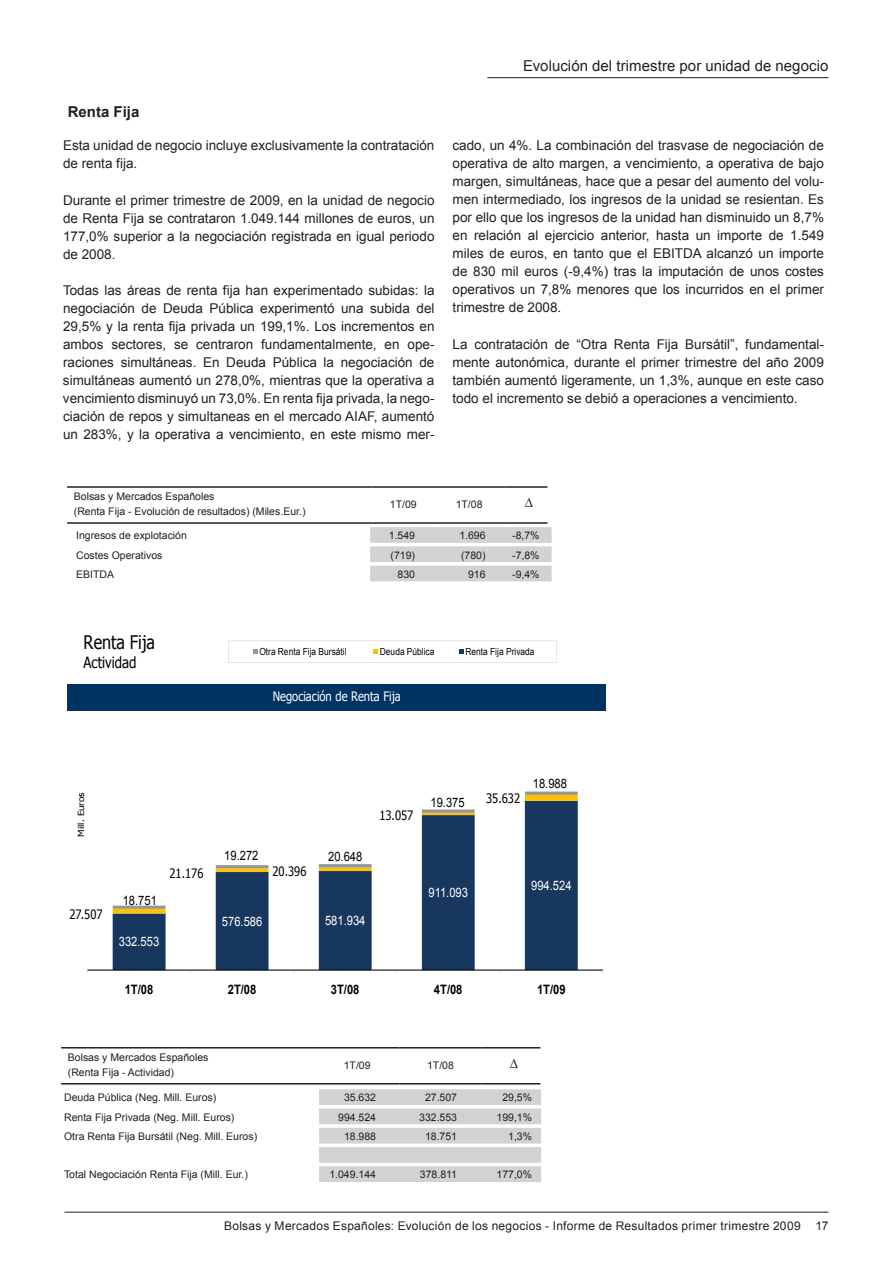
<style>
.page{position:relative;width:893px;height:1263px;background:#fff}
.page>*{position:absolute;margin:0;border:0;box-sizing:border-box;transform-origin:0 0}
.t1{font:18.75px "Tahoma";color:#000;scale:.86 1}
.t2{font:15.45px "Tahoma";color:#000;scale:.86 1}
.t3{font:15px "Arial";letter-spacing:.005em;color:#231f20}
.t4{font:700 15px "Arial";color:#231f20}
.t5{font:13.5px/18px "Arial";color:#231f20;text-align:justify}
.t6{font:13.05px "Arial";color:#fff;scale:.86 1}
.t7{font:13.05px "Arial";color:#000;scale:.86 1}
.t8{font:13.05px "Tahoma";color:#000;scale:.86 1}
.t9{font:700 13.05px "Arial";color:#000;scale:.86 1}
.t10{font:13.05px "Tahoma";color:#fff;scale:.86 1}
.t11{font:12px "Arial";letter-spacing:.02em;color:#231f20}
.t12{font:10.5px/15px "Arial";color:#231f20}
.t13{font:9.75px "Arial";letter-spacing:.005em;color:#000;scale:.86 1}
.t14{font:8.4px "Tahoma";color:#000;scale:1.16 1}
</style>
<div class="page">
<svg style="left:525px;top:791px;width:53px;height:4px"></svg>
<svg style="left:228px;top:641px;width:329px;height:21px"></svg>
<div style="left:67px;top:685px;width:539px;height:26px;background:#003362"></div>
<svg style="left:113px;top:913px;width:465px;height:57px;fill:#17375e"></svg>
<svg style="left:113px;top:795px;width:465px;height:118px"></svg>
<hr style="left:113px;top:906px;width:53px;height:3px;background:#969696">
<hr style="left:216px;top:865px;width:53px;height:3px;background:#969696">
<svg style="left:319px;top:864px;width:53px;height:4px"></svg>
<svg style="left:422px;top:809px;width:53px;height:4px"></svg>
<hr style="left:525px;top:795px;width:53px;height:1px;background:#969696">
<hr style="left:87px;top:970px;width:516px;height:1px;background:#000">
<div style="left:370px;top:527px;width:182px;height:16px;background:#d1d2d4"></div>
<div style="left:370px;top:546px;width:182px;height:16px;background:#d1d2d4"></div>
<div style="left:370px;top:566px;width:182px;height:15px;background:#d1d2d4"></div>
<hr style="left:67px;top:486px;width:306px;height:2px;background:#231f20">
<hr style="left:373px;top:486px;width:61px;height:2px;background:#231f20">
<hr style="left:434px;top:486px;width:70px;height:2px;background:#231f20">
<hr style="left:504px;top:486px;width:43px;height:2px;background:#231f20">
<hr style="left:67px;top:522px;width:306px;height:2px;background:#231f20">
<hr style="left:373px;top:522px;width:61px;height:2px;background:#231f20">
<hr style="left:434px;top:522px;width:70px;height:2px;background:#231f20">
<hr style="left:504px;top:522px;width:43px;height:2px;background:#231f20">
<hr style="left:61px;top:1047px;width:254px;height:1px;background:#231f20">
<hr style="left:315px;top:1047px;width:85px;height:1px;background:#231f20">
<hr style="left:400px;top:1047px;width:81px;height:1px;background:#231f20">
<hr style="left:481px;top:1047px;width:59px;height:1px;background:#231f20">
<hr style="left:61px;top:1083px;width:254px;height:1px;background:#231f20">
<hr style="left:315px;top:1083px;width:85px;height:1px;background:#231f20">
<hr style="left:400px;top:1083px;width:81px;height:1px;background:#231f20">
<hr style="left:481px;top:1083px;width:59px;height:1px;background:#231f20">
<div style="left:319px;top:1089px;width:222px;height:16px;background:#d1d2d4"></div>
<div style="left:319px;top:1108px;width:222px;height:16px;background:#d1d2d4"></div>
<div style="left:319px;top:1128px;width:222px;height:15px;background:#d1d2d4"></div>
<div style="left:319px;top:1147px;width:222px;height:16px;background:#d1d2d4"></div>
<div style="left:319px;top:1166px;width:222px;height:16px;background:#d1d2d4"></div>
<hr style="left:487px;top:77px;width:341px;height:1px;background:#231f20">
<hr style="left:64px;top:1212px;width:764px;height:1px;background:#231f20">
<p class="t4" style="left:68px;top:101px;width:73px">Renta Fija</p>
<p class="t5" style="left:63px;top:137px;width:373px">Esta unidad de negocio incluye exclusivamente la contratación de renta fija.</p>
<p class="t5" style="left:63px;top:191px;width:373px">Durante el primer trimestre de 2009, en la unidad de negocio de Renta Fija se contrataron 1.049.144 millones de euros, un 177,0% superior a la negociación registrada en igual periodo de 2008.</p>
<p class="t5" style="left:63px;top:282px;width:373px">Todas las áreas de renta fija han experimentado subidas: la negociación de Deuda Pública experimentó una subida del 29,5% y la renta fija privada un 199,1%. Los incrementos en ambos sectores, se centraron fundamentalmente, en ope&shy;raciones simultáneas. En Deuda Pública la negociación de simultáneas aumentó un 278,0%, mientras que la operativa a vencimiento disminuyó un 73,0%. En renta fija privada, la nego&shy;ciación de repos y simultaneas en el mercado AIAF, aumentó un 283%, y la operativa a vencimiento, en este mismo mer-</p>
<p class="t3" style="left:523px;top:56px;width:307px">Evolución del trimestre por unidad de negocio</p>
<p class="t5" style="left:452px;top:137px;width:373px">cado, un 4%. La combinación del trasvase de negociación de operativa de alto margen, a vencimiento, a operativa de bajo margen, simultáneas, hace que a pesar del aumento del volu&shy;men intermediado, los ingresos de la unidad se resientan. Es por ello que los ingresos de la unidad han disminuido un 8,7% en relación al ejercicio anterior, hasta un importe de 1.549 miles de euros, en tanto que el EBITDA alcanzó un importe de 830 mil euros (-9,4%) tras la imputación de unos costes operativos un 7,8% menores que los incurridos en el primer trimestre de 2008.</p>
<p class="t5" style="left:452px;top:335px;width:373px">La contratación de “Otra Renta Fija Bursátil”, fundamental&shy;mente autonómica, durante el primer trimestre del año 2009 también aumentó ligeramente, un 1,3%, aunque en este caso todo el incremento se debió a operaciones a vencimiento.</p>
<p class="t12" style="left:74px;top:489px;width:233px">Bolsas y Mercados Españoles<br>(Renta Fija - Evolución de resultados) (Miles.Eur.)</p>
<p class="t12" style="left:390px;top:497px;width:28px">1T/09</p>
<p class="t12" style="left:456px;top:497px;width:28px">1T/08</p>
<p class="t5" style="left:525px;top:493px;width:10px">∆</p>
<p class="t12" style="left:76px;top:528px;width:112px">Ingresos de explotación</p>
<p class="t12" style="left:389px;top:528px;width:28px">1.549</p>
<p class="t12" style="left:459px;top:528px;width:28px">1.696</p>
<p class="t12" style="left:512px;top:528px;width:29px">-8,7%</p>
<p class="t12" style="left:76px;top:547px;width:88px">Costes Operativos</p>
<p class="t12" style="left:391px;top:547px;width:26px">(719)</p>
<p class="t12" style="left:461px;top:547px;width:26px">(780)</p>
<p class="t12" style="left:512px;top:547px;width:29px">-7,8%</p>
<p class="t12" style="left:76px;top:567px;width:39px">EBITDA</p>
<p class="t12" style="left:398px;top:567px;width:19px">830</p>
<p class="t12" style="left:468px;top:567px;width:19px">916</p>
<p class="t12" style="left:512px;top:567px;width:29px">-9,4%</p>
<h1 class="t1" style="left:84px;top:629px;width:85px">Renta Fija</h1>
<p class="t2" style="left:84px;top:652px;width:63px">Actividad</p>
<p class="t13" style="left:259px;top:645px;width:103px">Otra Renta Fija Bursátil</p>
<p class="t13" style="left:380px;top:645px;width:65px">Deuda Pública</p>
<p class="t13" style="left:465px;top:645px;width:82px">Renta Fija Privada</p>
<p class="t10" style="left:273px;top:687px;width:150px">Negociación de Renta Fija</p>
<p class="t14" style="left:75px;top:836px;width:40px;rotate:-90deg">Mill. Euros</p>
<p class="t8" style="left:69px;top:906px;width:40px">27.507</p>
<p class="t7" style="left:123px;top:892px;width:41px">18.751</p>
<p class="t6" style="left:119px;top:933px;width:49px">332.553</p>
<p class="t7" style="left:224px;top:847px;width:41px">19.272</p>
<p class="t7" style="left:328px;top:848px;width:41px">20.648</p>
<p class="t8" style="left:169px;top:865px;width:41px">21.176</p>
<p class="t8" style="left:272px;top:862px;width:41px">20.396</p>
<p class="t6" style="left:222px;top:913px;width:49px">576.586</p>
<p class="t6" style="left:325px;top:912px;width:49px">581.934</p>
<p class="t8" style="left:379px;top:806px;width:41px">13.057</p>
<p class="t7" style="left:430px;top:794px;width:41px">19.375</p>
<p class="t6" style="left:428px;top:884px;width:48px">911.093</p>
<p class="t8" style="left:486px;top:789px;width:41px">35.632</p>
<p class="t7" style="left:533px;top:775px;width:41px">18.988</p>
<p class="t6" style="left:531px;top:877px;width:49px">994.524</p>
<p class="t9" style="left:125px;top:980px;width:35px">1T/08</p>
<p class="t9" style="left:228px;top:980px;width:35px">2T/08</p>
<p class="t9" style="left:331px;top:980px;width:35px">3T/08</p>
<p class="t9" style="left:434px;top:980px;width:35px">4T/08</p>
<p class="t9" style="left:537px;top:980px;width:35px">1T/09</p>
<p class="t12" style="left:68px;top:1050px;width:142px">Bolsas y Mercados Españoles (Renta Fija - Actividad)</p>
<p class="t12" style="left:344px;top:1057px;width:28px">1T/09</p>
<p class="t12" style="left:427px;top:1057px;width:28px">1T/08</p>
<p class="t5" style="left:510px;top:1054px;width:10px">∆</p>
<p class="t12" style="left:64px;top:1090px;width:154px">Deuda Pública (Neg. Mill. Euros)</p>
<p class="t12" style="left:344px;top:1090px;width:34px">35.632</p>
<p class="t12" style="left:425px;top:1090px;width:34px">27.507</p>
<p class="t12" style="left:502px;top:1090px;width:31px">29,5%</p>
<p class="t12" style="left:64px;top:1109px;width:172px">Renta Fija Privada (Neg. Mill. Euros)</p>
<p class="t12" style="left:338px;top:1109px;width:39px">994.524</p>
<p class="t12" style="left:419px;top:1109px;width:39px">332.553</p>
<p class="t12" style="left:496px;top:1109px;width:37px">199,1%</p>
<p class="t12" style="left:64px;top:1129px;width:195px">Otra Renta Fija Bursátil (Neg. Mill. Euros)</p>
<p class="t12" style="left:344px;top:1129px;width:34px">18.988</p>
<p class="t12" style="left:425px;top:1129px;width:34px">18.751</p>
<p class="t12" style="left:508px;top:1129px;width:25px">1,3%</p>
<p class="t12" style="left:64px;top:1167px;width:185px">Total Negociación Renta Fija (Mill. Eur.)</p>
<p class="t12" style="left:329px;top:1167px;width:48px">1.049.144</p>
<p class="t12" style="left:420px;top:1167px;width:39px">378.811</p>
<p class="t12" style="left:496px;top:1167px;width:37px">177,0%</p>
<p class="t11" style="left:224px;top:1218px;width:606px">Bolsas y Mercados Españoles: Evolución de los negocios - Informe de Resultados primer trimestre 2009 17</p>
</div>
